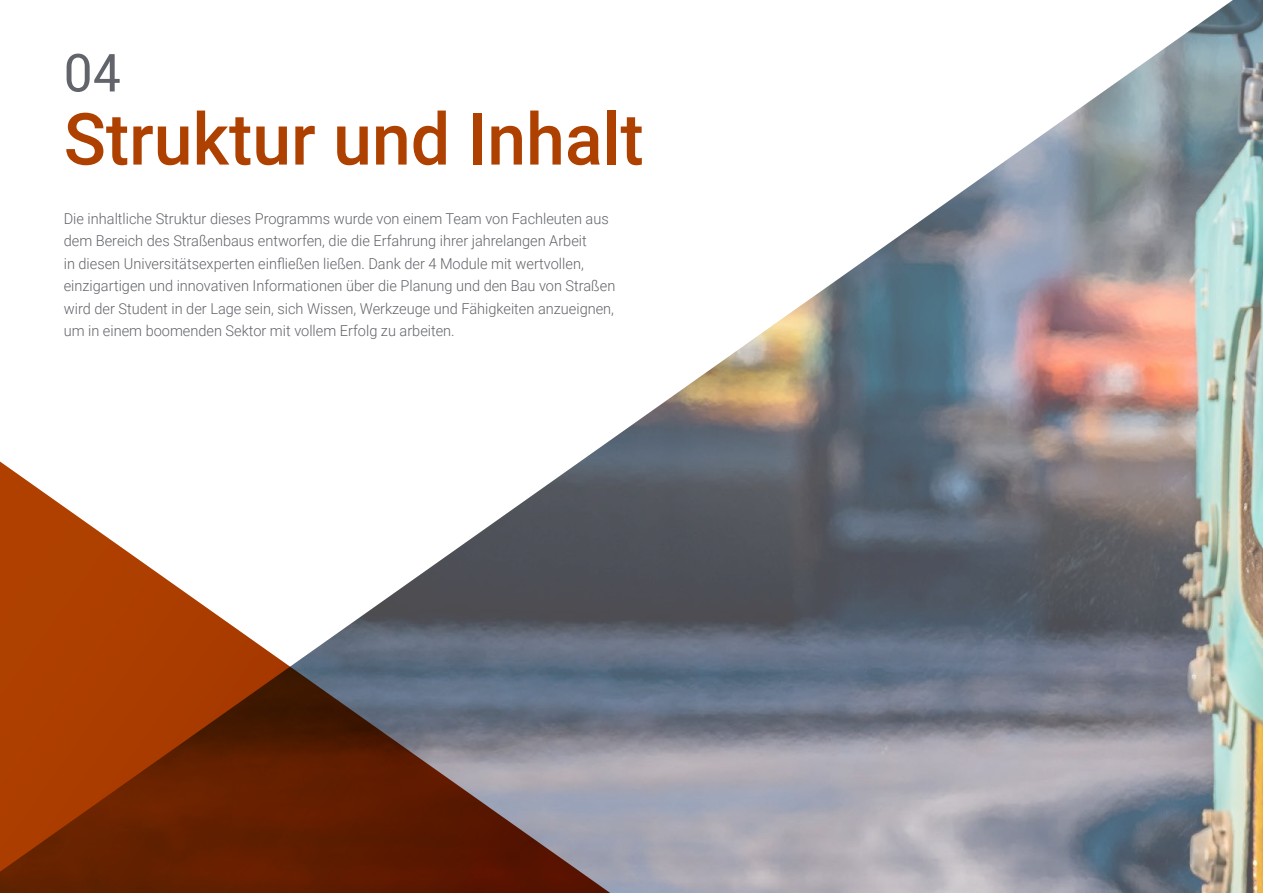
<style>
.page{position:relative;width:1263px;height:893px;background:#fff}
.page>*{position:absolute;margin:0;border:0;box-sizing:border-box;transform-origin:0 0}
.t1{font:500 72px "Roboto";color:#ae4000}
.t2{font:52.5px "Roboto";color:#61646a}
.t3{font:300 15px/22.5px "Roboto";color:#61646a}
</style>
<div class="page">
<img style="left:602px;top:0;width:661px;height:893px">
<svg style="left:0;top:446px;width:640px;height:447px"></svg>
<h2 class="t2" style="left:64px;top:36px;width:59px">04</h2>
<h1 class="t1" style="left:64px;top:89px;width:581px">Struktur und Inhalt</h1>
<p class="t3" style="left:64px;top:207px;width:553px">Die inhaltliche Struktur dieses Programms wurde von einem Team von Fachleuten aus dem Bereich des Straßenbaus entworfen, die die Erfahrung ihrer jahrelangen Arbeit<br>in diesen Universitätsexperten einfließen ließen. Dank der 4 Module mit wertvollen, einzigartigen und innovativen Informationen über die Planung und den Bau von Straßen wird der Student in der Lage sein, sich Wissen, Werkzeuge und Fähigkeiten anzueignen, um in einem boomenden Sektor mit vollem Erfolg zu arbeiten.</p>
</div>
